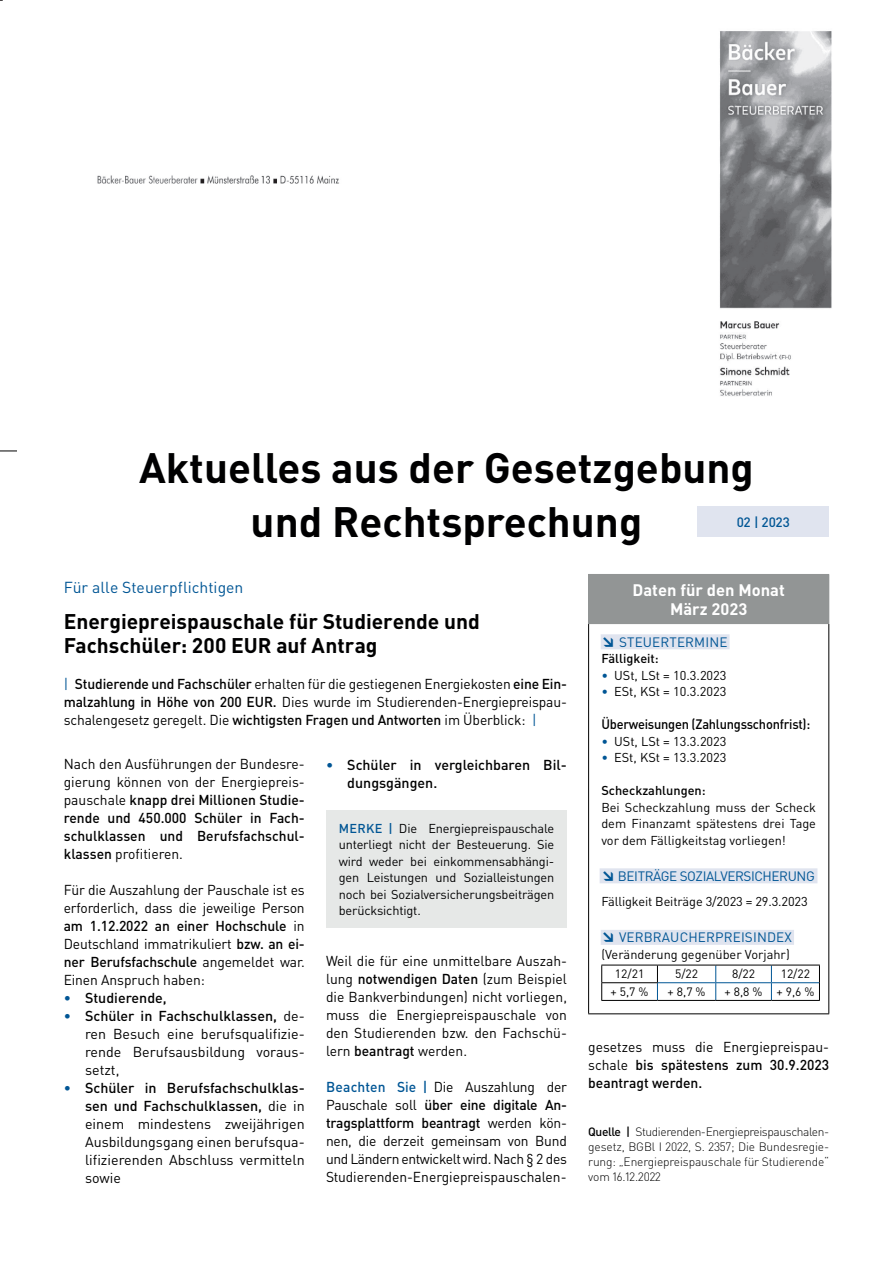
<style>
.page{position:relative;width:893px;height:1263px;background:#fff}
.page>*{position:absolute;margin:0;border:0;box-sizing:border-box;transform-origin:0 0}
.t1{font:700 42px/54px "DIN Pro";color:#000001;text-align:center}
.t2{font:700 21px/24px "DIN Pro";color:#000001}
.t3{font:700 16.5px/19.5px "DIN Pro";color:#fff;text-align:center}
.t4{font:15.75px "DIN Pro";color:#015695}
.t5{font:14.25px/18px "DIN Pro";color:#000001;text-align:justify}
.t6{font:500 14.25px/18px "DIN Pro";color:#000001;text-align:justify}
.t7{font:13.5px "DIN Pro";letter-spacing:.01em;color:#015695}
.t8{font:500 13.5px "DIN Pro";letter-spacing:-.015em;color:#000001;scale:.95 1}
.t9{font:13.5px "DIN Pro";letter-spacing:-.03em;color:#015695}
.t10{font:500 13.5px "DIN Pro";color:#015695}
.t11{font:12.75px/16.5px "DIN Pro";color:#000001;text-align:justify}
.t12{font:500 12.75px "DIN Pro";color:#000001}
.t13{font:300 12px/15px "DIN Pro";letter-spacing:-.01em;color:#000001;text-align:justify}
.t14{font:12px "DIN Pro";color:#000001}
.s1{color:#015695}
.s2{font-weight:500}
.s3{font-weight:400}
.s4{font-weight:500;color:#015695}
.s5{font-weight:900}
</style>
<div class="page">
<svg style="left:0;top:451px;width:17px;height:1px"></svg>
<div style="left:697px;top:506px;width:132px;height:31px;background:#e0e4ef"></div>
<div style="left:589px;top:574px;width:240px;height:50px;background:#929595"></div>
<hr style="left:588px;top:624px;width:1px;height:389px;background:#000001">
<hr style="left:828px;top:624px;width:1px;height:389px;background:#000001">
<hr style="left:588px;top:1013px;width:241px;height:1px;background:#000001">
<hr style="left:588px;top:574px;width:241px;height:1px;background:#929595">
<hr style="left:588px;top:575px;width:1px;height:48px;background:#929595">
<hr style="left:588px;top:623px;width:241px;height:1px;background:#929595">
<div style="left:601px;top:634px;width:129px;height:15px;background:#e0e4ef"></div>
<div style="left:600px;top:868px;width:217px;height:15px;background:#e0e4ef"></div>
<div style="left:601px;top:930px;width:193px;height:15px;background:#e0e4ef"></div>
<hr style="left:601px;top:1000px;width:56px;height:1px;background:#000001">
<hr style="left:657px;top:1000px;width:59px;height:1px;background:#000001">
<hr style="left:716px;top:1000px;width:55px;height:1px;background:#000001">
<hr style="left:771px;top:1000px;width:49px;height:1px;background:#000001">
<svg style="left:601px;top:965px;width:219px;height:35px"></svg>
<hr style="left:601px;top:982px;width:57px;height:1px;background:#000001">
<div style="left:326px;top:810px;width:241px;height:118px;background:#e6e8e7"></div>
<img style="left:97px;top:175px;width:242px;height:9px">
<img style="left:719px;top:31px;width:113px;height:365px">
<h1 class="t1" style="left:139px;top:439px;width:616px">Aktuelles aus der Gesetzgebung und Rechtsprechung</h1>
<p class="t10" style="left:737px;top:513px;width:55px">02 | 2023</p>
<p class="t4" style="left:64px;top:577px;width:181px">Für alle Steuerpflichtigen</p>
<h2 class="t2" style="left:64px;top:609px;width:418px">Energiepreispauschale für Studierende und<br>Fachschüler: 200 EUR auf Antrag</h2>
<p class="t5" style="left:64px;top:675px;width:505px"><span class="s1">|</span> <span class="s2">Studierende und Fachschüler</span> erhalten für die gestiegenen Energiekosten <span class="s2">eine Ein&shy;malzahlung in Höhe von 200 EUR.</span> Dies wurde im Studierenden-Energiepreispau&shy;schalengesetz geregelt. Die <span class="s2">wichtigsten Fragen und Antworten</span> im Überblick: <span class="s1">|</span></p>
<p class="t6" style="left:64px;top:754px;width:242px"><span class="s3">Nach den Ausführungen der Bundesre&shy;gierung können von der Energiepreis&shy;pauschale</span> knapp drei Millionen Studie&shy;rende und 450.000 Schüler in Fach&shy;schulklassen und Berufsfachschul&shy;klassen <span class="s3">profitieren.</span></p>
<p class="t5" style="left:64px;top:880px;width:242px">Für die Auszahlung der Pauschale ist es erforderlich, dass die jeweilige Person <span class="s2">am 1.12.2022 an einer Hochschule</span> in Deutschland immatrikuliert <span class="s2">bzw. an ei&shy;ner Berufsfachschule</span> angemeldet war.<br>Einen Anspruch haben:</p>
<p class="t6" style="left:64px;top:988px;width:104px"><span class="s1">•</span> Studierende,</p>
<p class="t5" style="left:85px;top:1006px;width:221px;text-indent:-21px"><span class="s4">•</span> <span class="s2">Schüler in Fachschulklassen,</span> de&shy;ren Besuch eine berufsqualifizie&shy;rende Berufsausbildung voraus&shy;setzt,</p>
<p class="t5" style="left:85px;top:1078px;width:221px;text-indent:-21px"><span class="s4">•</span> <span class="s2">Schüler in Berufsfachschulklas&shy;sen und Fachschulklassen,</span> die in einem mindestens zweijährigen Ausbildungsgang einen berufsqua&shy;lifizierenden Abschluss vermitteln sowie</p>
<p class="t6" style="left:347px;top:755px;width:221px;text-indent:-21px"><span class="s1">•</span> Schüler in vergleichbaren Bil&shy;dungsgängen.</p>
<p class="t11" style="left:339px;top:819px;width:217px"><span class="s4">MERKE |</span> Die Energiepreispauschale unterliegt nicht der Besteuerung. Sie wird weder bei einkommensabhängi&shy;gen Leistungen und Sozialleistungen noch bei Sozialversicherungsbeiträgen berücksichtigt.</p>
<p class="t5" style="left:326px;top:951px;width:242px">Weil die für eine unmittelbare Auszah&shy;lung <span class="s2">notwendigen Daten</span> (zum Beispiel die Bankverbindungen) nicht vorliegen, muss die Energiepreispauschale von den Studierenden bzw. den Fachschü&shy;lern <span class="s2">beantragt</span> werden.</p>
<p class="t5" style="left:326px;top:1077px;width:242px"><span class="s4">Beachten Sie |</span> Die Auszahlung der Pauschale soll <span class="s2">über eine digitale An&shy;tragsplattform beantragt</span> werden kön&shy;nen, die derzeit gemeinsam von Bund und Ländern entwickelt wird. Nach § 2 des Studierenden-Energiepreispauschalen-</p>
<p class="t3" style="left:633px;top:579px;width:154px">Daten für den Monat<br>März 2023</p>
<p class="t7" style="left:601px;top:633px;width:128px"><span class="s5">↘</span> STEUERTERMINE</p>
<p class="t12" style="left:601px;top:650px;width:59px">Fälligkeit:</p>
<p class="t11" style="left:601px;top:666px;width:127px"><span class="s1">•</span> USt, LSt = 10.3.2023</p>
<p class="t11" style="left:601px;top:683px;width:127px"><span class="s1">•</span> ESt, KSt = 10.3.2023</p>
<p class="t8" style="left:601px;top:715px;width:221px">Überweisungen (Zahlungsschonfrist):</p>
<p class="t11" style="left:601px;top:732px;width:127px"><span class="s1">•</span> USt, LSt = 13.3.2023</p>
<p class="t11" style="left:601px;top:749px;width:127px"><span class="s1">•</span> ESt, KSt = 13.3.2023</p>
<p class="t12" style="left:601px;top:782px;width:106px">Scheckzahlungen:</p>
<p class="t11" style="left:601px;top:798px;width:216px">Bei Scheckzahlung muss der Scheck dem Finanzamt spätestens drei Tage vor dem Fälligkeitstag vorliegen!</p>
<p class="t9" style="left:601px;top:867px;width:215px"><span class="s5">↘</span> BEITRÄGE SOZIALVERSICHERUNG</p>
<p class="t11" style="left:601px;top:893px;width:208px">Fälligkeit Beiträge 3/2023 = 29.3.2023</p>
<p class="t7" style="left:601px;top:928px;width:192px"><span class="s5">↘</span> VERBRAUCHERPREISINDEX</p>
<p class="t11" style="left:601px;top:945px;width:190px">(Veränderung gegenüber Vorjahr)</p>
<p class="t14" style="left:615px;top:966px;width:31px">12/21</p>
<p class="t14" style="left:675px;top:966px;width:25px">5/22</p>
<p class="t14" style="left:732px;top:966px;width:25px">8/22</p>
<p class="t14" style="left:781px;top:966px;width:31px">12/22</p>
<p class="t14" style="left:611px;top:984px;width:39px">+ 5,7 %</p>
<p class="t14" style="left:668px;top:984px;width:39px">+ 8,7 %</p>
<p class="t14" style="left:725px;top:984px;width:91px">+ 8,8 % + 9,6 %</p>
<p class="t6" style="left:588px;top:1037px;width:242px"><span class="s3">gesetzes muss die Energiepreispau&shy;schale</span> bis spätestens zum 30.9.2023 beantragt werden.</p>
<p class="t13" style="left:588px;top:1123px;width:242px"><span class="s2">Quelle |</span> Studierenden-Energiepreispauschalen&shy;gesetz, BGBl I 2022, S. 2357; Die Bundesregie&shy;rung: „Energiepreispauschale für Studierende“ vom 16.12.2022</p>
</div>
